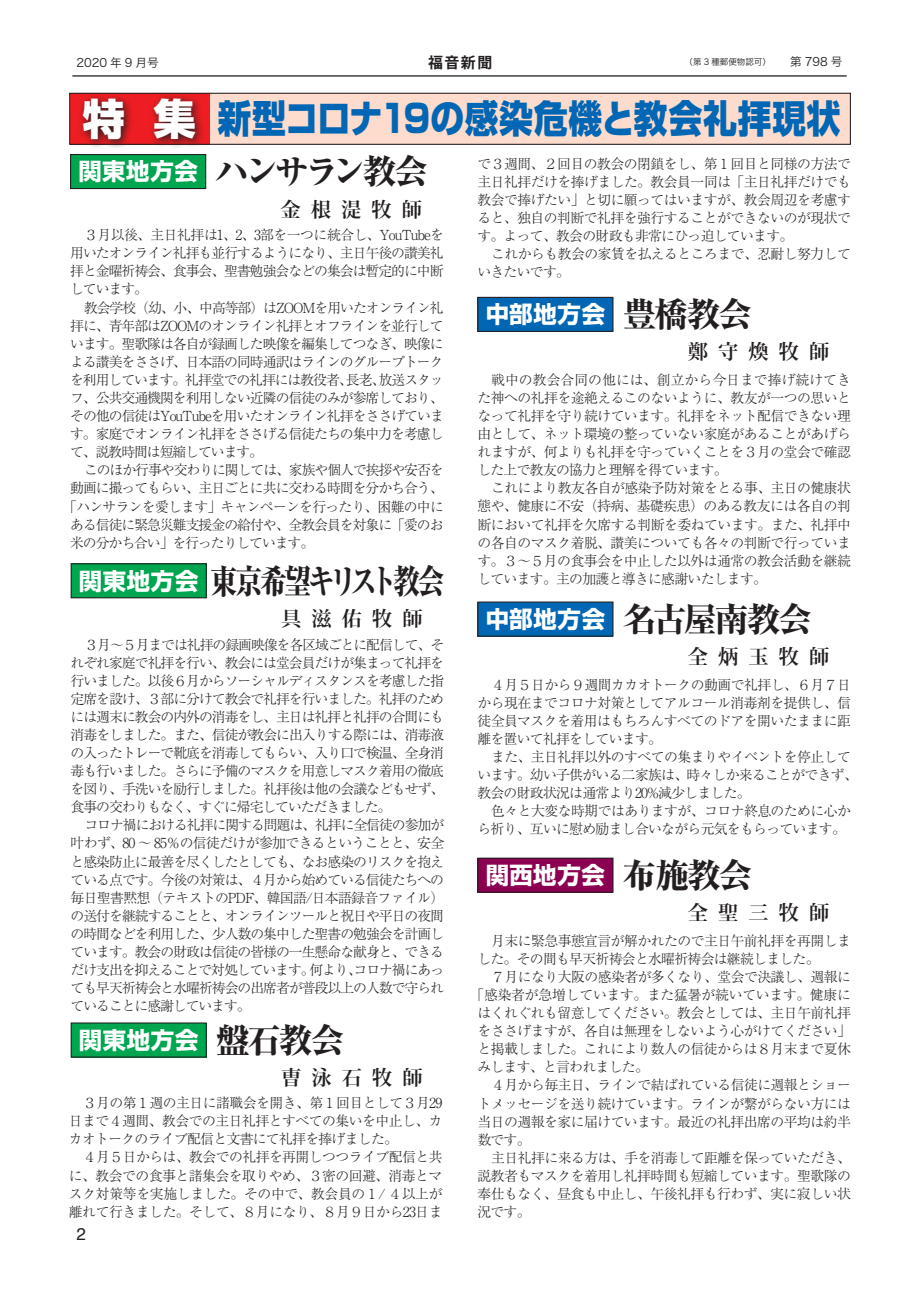
<style>
.page{position:relative;width:919px;height:1289px;background:#fff}
.page>*{position:absolute;margin:0;border:0;box-sizing:border-box;transform-origin:0 0}
.t1{font:800 38.25px "Shin Go Pro";letter-spacing:.02em;color:#0166b3;scale:.88 1}
.t2{font:800 34.05px "Ryumin Pro";letter-spacing:-.105em;color:#231f20}
.t3{font:800 34.05px "Ryumin Pro";letter-spacing:-.105em;color:#231f20;scale:.8 1}
.t4{font:700 23.4px "Shin Go Pro";letter-spacing:.03em;color:#fff}
.t5{font:700 20.25px "Koz Min Pro";letter-spacing:.5em;color:#231f20}
.t6{font:16.95px "Helvetica";color:#231f20}
.t7{font:700 14.85px "Koz Go Pro";color:#231f20}
.t8{font:300 13.8px/18.1px "Ryumin Pro";letter-spacing:-.04em;color:#231f20;text-align:justify}
.t9{font:300 13.8px "Ryumin Pro";letter-spacing:-.07em;color:#231f20}
.t10{font:300 13.8px "Ryumin Pro";letter-spacing:-.075em;color:#231f20}
.t11{font:300 13.8px "Ryumin Pro";letter-spacing:-.015em;color:#231f20}
.t12{font:11.7px "Hira Kaku Pro W3";color:#231f20}
.t13{font:8.55px "Hira Kaku Pro W3";color:#231f20}
.s1{font-size:11.7px}
.s2{font-size:42.45px;color:#fff}
.s3{font-family:"Shin Go Pro";font-weight:700;font-size:23.4px;color:#fff}
.s4{font-family:"Ryumin Pro";font-weight:800;font-size:34.05px;color:#231f20}
</style>
<div class="page">
<hr style="left:72px;top:75px;width:774px;height:2px;background:#231f20">
<div style="left:70px;top:93px;width:141px;height:51px;background:#ee1d23"></div>
<div style="left:210px;top:93px;width:640px;height:51px;background:#fddcce"></div>
<div style="left:69px;top:93px;width:781px;height:52px;border:1px solid #231f20"></div>
<svg style="left:77px;top:93px;width:128px;height:55px"></svg>
<div style="left:71px;top:154px;width:135px;height:34px;background:#00a54f"></div>
<div style="left:70px;top:154px;width:136px;height:35px;border:1px solid #231f20"></div>
<div style="left:478px;top:297px;width:135px;height:34px;background:#0166b3"></div>
<div style="left:477px;top:297px;width:136px;height:35px;border:1px solid #231f20"></div>
<div style="left:478px;top:602px;width:135px;height:34px;background:#0166b3"></div>
<div style="left:477px;top:601px;width:136px;height:35px;border:1px solid #231f20"></div>
<div style="left:478px;top:858px;width:135px;height:34px;background:#8b0051"></div>
<div style="left:477px;top:857px;width:136px;height:35px;border:1px solid #231f20"></div>
<div style="left:71px;top:563px;width:135px;height:35px;background:#00a54f"></div>
<div style="left:71px;top:563px;width:136px;height:35px;border:1px solid #231f20"></div>
<div style="left:71px;top:1022px;width:135px;height:35px;background:#00a54f"></div>
<p class="t12" style="left:77px;top:52px;width:84px">2020 年 9 月号</p>
<p class="t7" style="left:428px;top:53px;width:65px">福音新聞</p>
<p class="t13" style="left:684px;top:54px;width:159px">（第 3 種郵便物認可）<span class="s1">　　第 798 号</span></p>
<h1 class="t1" style="left:83px;top:88px;width:862px"><span class="s2">特 集</span>新型コロナ19の感染危機と教会礼拝現状</h1>
<h3 class="t4" style="left:78px;top:153px;width:121px">関東地方会</h3>
<h2 class="t2" style="left:215px;top:145px;width:214px">ハンサラン教会</h2>
<p class="t8" style="left:477px;top:153px;width:375px">で３週間、２回目の教会の閉鎖をし、第１回目と同様の方法で主日礼拝だけを捧げました。教会員一同は「主日礼拝だけでも教会で捧げたい」と切に願ってはいますが、教会周辺を考慮すると、独自の判断で礼拝を強行することができないのが現状です。よって、教会の財政も非常にひっ迫しています。</p>
<p class="t8" style="left:477px;top:244px;width:375px;text-indent:14px">これからも教会の家賃を払えるところまで、忍耐し努力していきたいです。</p>
<h3 class="t5" style="left:280px;top:194px;width:143px">金根湜牧師</h3>
<p class="t8" style="left:70px;top:225px;width:375px;text-indent:14px">３月以後、主日礼拝は1、2、3部を一つに統合し、YouTubeを用いたオンライン礼拝も並行するようになり、主日午後の讃美礼拝と金曜祈祷会、食事会、聖書勉強会などの集会は暫定的に中断しています。</p>
<p class="t8" style="left:70px;top:297px;width:375px;text-indent:14px">教会学校（幼、小、中高等部）はZOOMを用いたオンライン礼拝に、青年部はZOOMのオンライン礼拝とオフラインを並行しています。聖歌隊は各自が録画した映像を編集してつなぎ、映像による讃美をささげ、日本語の同時通訳はラインのグループトークを利用しています。礼拝堂での礼拝には教役者、長老、放送スタッフ、公共交通機関を利用しない近隣の信徒のみが参席しており、その他の信徒はYouTubeを用いたオンライン礼拝をささげています。家庭でオンライン礼拝をささげる信徒たちの集中力を考慮して、説教時間は短縮しています。</p>
<p class="t10" style="left:84px;top:459px;width:361px">このほか行事や交わりに関しては、家族や個人で挨拶や安否を</p>
<p class="t9" style="left:70px;top:477px;width:375px">動画に撮ってもらい、主日ごとに共に交わる時間を分かち合う、</p>
<p class="t8" style="left:63px;top:496px;width:382px">「ハンサランを愛します」キャンペーンを行ったり、困難の中に</p>
<p class="t9" style="left:70px;top:513px;width:375px">ある信徒に緊急災難支援金の給付や、全教会員を対象に「愛のお</p>
<p class="t10" style="left:70px;top:531px;width:245px">米の分かち合い」を行ったりしています。</p>
<h2 class="t2" style="left:622px;top:288px;width:131px">豊橋教会</h2>
<h3 class="t4" style="left:485px;top:296px;width:121px">中部地方会</h3>
<h3 class="t5" style="left:687px;top:337px;width:143px">鄭守煥牧師</h3>
<p class="t8" style="left:477px;top:369px;width:375px;text-indent:14px">戦中の教会合同の他には、創立から今日まで捧げ続けてきた神への礼拝を途絶えるこのないように、教友が一つの思いとなって礼拝を守り続けています。礼拝をネット配信できない理由として、ネット環境の整っていない家庭があることがあげられますが、何よりも礼拝を守っていくことを３月の堂会で確認した上で教友の協力と理解を得ています。</p>
<p class="t8" style="left:477px;top:478px;width:375px;text-indent:14px">これにより教友各自が感染予防対策をとる事、主日の健康状態や、健康に不安（持病、基礎疾患）のある教友には各自の判断において礼拝を欠席する判断を委ねています。また、礼拝中の各自のマスク着脱、讃美についても各々の判断で行っています。３～５月の食事会を中止した以外は通常の教会活動を継続しています。主の加護と導きに感謝いたします。</p>
<h2 class="t3" style="left:79px;top:554px;width:459px"><span class="s3">関東地方会</span>東京希望キリスト教会</h2>
<h3 class="t5" style="left:281px;top:603px;width:143px">具滋佑牧師</h3>
<h2 class="t2" style="left:622px;top:592px;width:191px">名古屋南教会</h2>
<h3 class="t4" style="left:485px;top:600px;width:121px">中部地方会</h3>
<p class="t8" style="left:71px;top:634px;width:375px;text-indent:14px">３月〜５月までは礼拝の録画映像を各区域ごとに配信して、それぞれ家庭で礼拝を行い、教会には堂会員だけが集まって礼拝を行いました。以後６月からソーシャルディスタンスを考慮した指定席を設け、３部に分けて教会で礼拝を行いました。礼拝のためには週末に教会の内外の消毒をし、主日は礼拝と礼拝の合間にも消毒をしました。また、信徒が教会に出入りする際には、消毒液の入ったトレーで靴底を消毒してもらい、入り口で検温、全身消毒も行いました。さらに予備のマスクを用意しマスク着用の徹底を図り、手洗いを励行しました。礼拝後は他の会議などもせず、食事の交わりもなく、すぐに帰宅していただきました。</p>
<p class="t8" style="left:71px;top:815px;width:375px;text-indent:14px">コロナ禍における礼拝に関する問題は、礼拝に全信徒の参加が叶わず、80 ～ 85％の信徒だけが参加できるということと、安全と感染防止に最善を尽くしたとしても、なお感染のリスクを抱えている点です。今後の対策は、４月から始めている信徒たちへの毎日聖書黙想（テキストのPDF、韓国語/日本語録音ファイル）の送付を継続することと、オンラインツールと祝日や平日の夜間の時間などを利用した、少人数の集中した聖書の勉強会を計画しています。教会の財政は信徒の皆様の一生懸命な献身と、できるだけ支出を抑えることで対処しています。何より、コロナ禍にあっても早天祈祷会と水曜祈祷会の出席者が普段以上の人数で守られていることに感謝しています。</p>
<h3 class="t4" style="left:79px;top:1021px;width:267px">関東地方会 <span class="s4">盤石教会</span></h3>
<h3 class="t5" style="left:281px;top:1062px;width:143px">曺泳石牧師</h3>
<p class="t8" style="left:69px;top:1092px;width:375px;text-indent:14px">３月の第１週の主日に諸職会を開き、第１回目として３月29日まで４週間、教会での主日礼拝とすべての集いを中止し、カカオトークのライブ配信と文書にて礼拝を捧げました。</p>
<p class="t8" style="left:69px;top:1147px;width:375px;text-indent:14px">４月５日からは、教会での礼拝を再開しつつライブ配信と共に、教会での食事と諸集会を取りやめ、３密の回避、消毒とマスク対策等を実施しました。その中で、教会員の１/ ４以上が離れて行きました。そして、８月になり、８月９日から23日ま</p>
<p class="t6" style="left:77px;top:1220px;width:11px">2</p>
<h3 class="t5" style="left:687px;top:642px;width:143px">全炳玉牧師</h3>
<p class="t8" style="left:477px;top:674px;width:375px;text-indent:14px">４月５日から９週間カカオトークの動画で礼拝し、６月７日から現在までコロナ対策としてアルコール消毒剤を提供し、信徒全員マスクを着用はもちろんすべてのドアを開いたままに距離を置いて礼拝をしています。</p>
<p class="t8" style="left:477px;top:746px;width:382px;text-align:left;text-indent:14px">また、主日礼拝以外のすべての集まりやイベントを停止しています。幼い子供がいる二家族は、時々しか来ることができず、教会の財政状況は通常より20%減少しました。</p>
<p class="t8" style="left:477px;top:800px;width:375px;text-indent:14px">色々と大変な時期ではありますが、コロナ終息のために心から祈り、互いに慰め励まし合いながら元気をもらっています。</p>
<h3 class="t4" style="left:486px;top:856px;width:120px">関西地方会</h3>
<h2 class="t2" style="left:622px;top:848px;width:132px">布施教会</h2>
<h3 class="t5" style="left:687px;top:898px;width:143px">全聖三牧師</h3>
<p class="t8" style="left:477px;top:930px;width:375px;text-indent:14px">月末に緊急事態宣言が解かれたので主日午前礼拝を再開しました。その間も早天祈祷会と水曜祈祷会は継続しました。</p>
<p class="t8" style="left:491px;top:966px;width:361px">７月になり大阪の感染者が多くなり、堂会で決議し、週報に</p>
<p class="t11" style="left:470px;top:984px;width:382px">「感染者が急増しています。また猛暑が続いています。健康に</p>
<p class="t8" style="left:477px;top:1002px;width:375px">はくれぐれも留意してください。教会としては、主日午前礼拝</p>
<p class="t8" style="left:477px;top:1020px;width:375px">をささげますが、各自は無理をしないよう心がけてください」</p>
<p class="t8" style="left:477px;top:1038px;width:375px">と掲載しました。これにより数人の信徒からは８月末まで夏休</p>
<p class="t8" style="left:477px;top:1056px;width:173px">みします、と言われました。</p>
<p class="t8" style="left:491px;top:1075px;width:361px">４月から毎主日、ラインで結ばれている信徒に週報とショー</p>
<p class="t8" style="left:477px;top:1093px;width:375px">トメッセージを送り続けています。ラインが繋がらない方には</p>
<p class="t8" style="left:477px;top:1111px;width:375px">当日の週報を家に届けています。最近の礼拝出席の平均は約半</p>
<p class="t8" style="left:477px;top:1129px;width:55px">数です。</p>
<p class="t8" style="left:491px;top:1147px;width:361px">主日礼拝に来る方は、手を消毒して距離を保っていただき、</p>
<p class="t8" style="left:477px;top:1165px;width:375px">説教者もマスクを着用し礼拝時間も短縮しています。聖歌隊の</p>
<p class="t8" style="left:477px;top:1183px;width:375px">奉仕もなく、昼食も中止し、午後礼拝も行わず、実に寂しい状</p>
<p class="t8" style="left:477px;top:1201px;width:55px">況です。</p>
</div>
